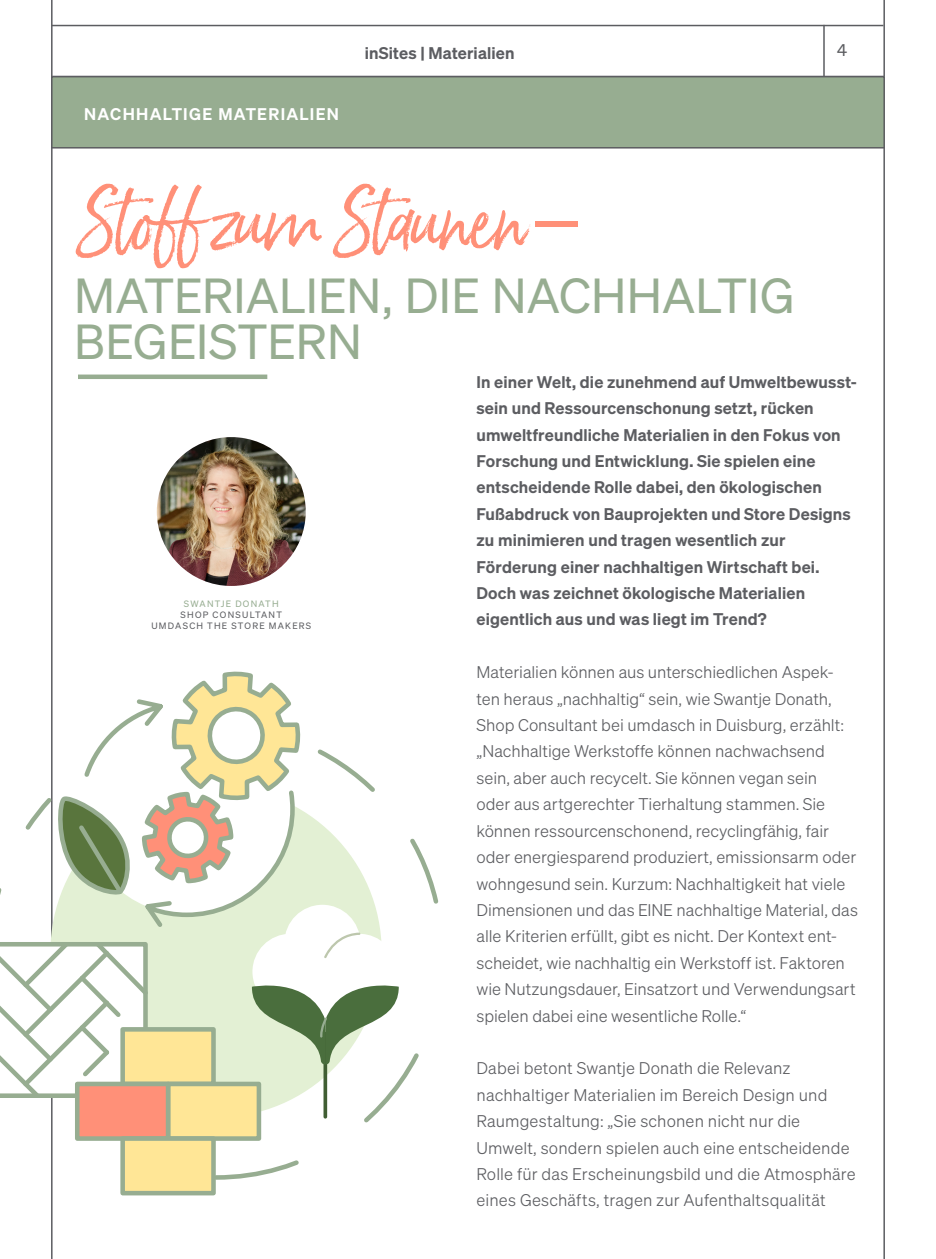
<style>
.page{position:relative;width:936px;height:1259px;background:#fff}
.page>*{position:absolute;margin:0;border:0;box-sizing:border-box;transform-origin:0 0}
.t1{font:76.5px "Born Ready";letter-spacing:-.02em;color:#ff9078}
.t2{font:48px/46.5px "Sohne Buch";letter-spacing:.005em;color:#97ad91}
.t3{font:16.5px/26.4px "Sohne Leicht";color:#5c5d61}
.t4{font:600 16.5px/26.4px "Sohne";letter-spacing:.01em;color:#5c5d61}
.t5{font:600 16.5px "Sohne";letter-spacing:.075em;color:#fff}
.t6{font:16.5px "Sohne Buch";color:#5c5d61}
.t7{font:9px/10.8px "Sohne Buch";letter-spacing:.14em;color:#5c5d61;text-align:center}
.t8{font:9px "Sohne Buch";letter-spacing:.135em;color:#97ad91}
</style>
<div class="page">
<hr style="left:52px;top:25px;width:831px;height:1px;background:#5c5d61">
<hr style="left:823px;top:25px;width:1px;height:52px;background:#5c5d61">
<hr style="left:51px;top:0;width:2px;height:1259px;background:#5c5d61">
<hr style="left:883px;top:0;width:1px;height:1259px;background:#5c5d61">
<div style="left:52px;top:77px;width:832px;height:71px;background:#97ad91"></div>
<div style="left:51px;top:76px;width:833px;height:72px;border:2px solid #5c5d61"></div>
<svg style="left:315px;top:749px;width:124px;height:158px"></svg>
<div style="left:50px;top:786px;width:331px;height:331px;background:#e3f0d4;border-radius:50%"></div>
<svg style="left:0;top:671px;width:300px;height:260px"></svg>
<svg style="left:0;top:939px;width:148px;height:163px"></svg>
<div style="left:123px;top:1029px;width:90px;height:55px;background:#ffe696"></div>
<div style="left:120px;top:1027px;width:96px;height:59px;border:5px solid #97ad91"></div>
<div style="left:168px;top:1084px;width:91px;height:54px;background:#ffe696"></div>
<div style="left:166px;top:1081px;width:95px;height:59px;border:5px solid #97ad91"></div>
<div style="left:77px;top:1084px;width:91px;height:54px;background:#ff9078"></div>
<div style="left:75px;top:1081px;width:95px;height:59px;border:5px solid #97ad91"></div>
<div style="left:123px;top:1138px;width:90px;height:55px;background:#ffe696"></div>
<div style="left:120px;top:1136px;width:96px;height:59px;border:5px solid #97ad91"></div>
<div style="left:252px;top:934px;width:76px;height:75px;background:#fff;border-radius:50%"></div>
<div style="left:284px;top:904px;width:76px;height:125px;background:#fff;border-radius:37px"></div>
<div style="left:321px;top:934px;width:76px;height:75px;background:#fff;border-radius:50%"></div>
<svg style="left:324px;top:932px;width:36px;height:26px"></svg>
<svg style="left:211px;top:975px;width:208px;height:207px"></svg>
<img style="left:157px;top:437px;width:149px;height:149px;border-radius:74px">
<div style="left:78px;top:374px;width:189px;height:5px;background:#97ad91"></div>
<p class="t5" style="left:84px;top:103px;width:256px">NACHHALTIGE MATERIALIEN</p>
<p class="t4" style="left:365px;top:40px;width:151px">inSites | Materialien</p>
<p class="t6" style="left:837px;top:41px;width:11px">4</p>
<h1 class="t1" style="left:74px;top:174px;width:473px">Stoff zum Staunen –</h1>
<h2 class="t2" style="left:74px;top:271px;width:721px">MATERIALIEN, DIE NACHHALTIG<br>BEGEISTERN</h2>
<p class="t8" style="left:184px;top:598px;width:96px">SWANTJE DONATH</p>
<p class="t7" style="left:151px;top:609px;width:161px">SHOP CONSULTANT<br>UMDASCH THE STORE MAKERS</p>
<p class="t4" style="left:476px;top:368px;width:382px">In einer Welt, die zunehmend auf Umweltbewusst&shy;sein und Ressourcenschonung setzt, rücken umweltfreundliche Materialien in den Fokus von Forschung und Entwicklung. Sie spielen eine entscheidende Rolle dabei, den ökologischen Fußabdruck von Bauprojekten und Store Designs zu minimieren und tragen wesentlich zur Förderung einer nachhaltigen Wirtschaft bei.<br>Doch was zeichnet ökologische Materialien eigentlich aus und was liegt im Trend?</p>
<p class="t3" style="left:476px;top:659px;width:383px">Materialien können aus unterschiedlichen Aspek&shy;ten heraus „nachhaltig“ sein, wie Swantje Donath, Shop Consultant bei umdasch in Duisburg, erzählt: „Nachhaltige Werkstoffe können nachwachsend sein, aber auch recycelt. Sie können vegan sein<br>oder aus artgerechter Tierhaltung stammen. Sie können ressourcenschonend, recyclingfähig, fair oder energiesparend produziert, emissionsarm oder wohngesund sein. Kurzum: Nachhaltigkeit hat viele Dimensionen und das EINE nachhaltige Material, das alle Kriterien erfüllt, gibt es nicht. Der Kontext ent&shy;scheidet, wie nachhaltig ein Werkstoff ist. Faktoren wie Nutzungsdauer, Einsatzort und Verwendungsart spielen dabei eine wesentliche Rolle.“</p>
<p class="t3" style="left:476px;top:1055px;width:381px">Dabei betont Swantje Donath die Relevanz nachhaltiger Materialien im Bereich Design und Raumgestaltung: „Sie schonen nicht nur die Umwelt, sondern spielen auch eine entscheidende Rolle für das Erscheinungsbild und die Atmosphäre eines Geschäfts, tragen zur Aufenthaltsqualität</p>
</div>
